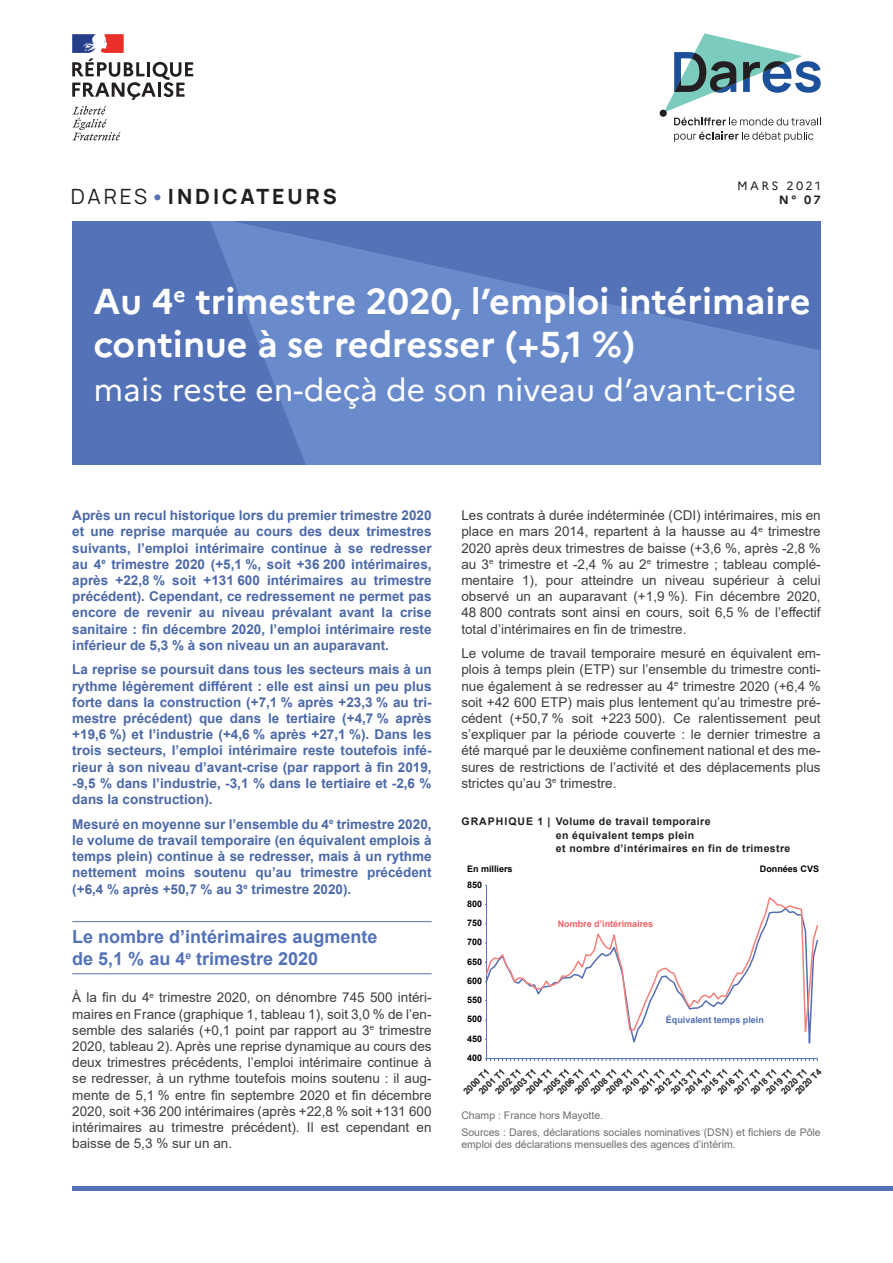
<style>
.page{position:relative;width:893px;height:1263px;background:#fff}
.page>*{position:absolute;margin:0;border:0;box-sizing:border-box;transform-origin:0 0}
.t1{font:700 36px/43.2px "Marianne";color:#fff}
.t2{font:31.5px "Marianne";color:#fff}
.t3{font:800 21px "Manrope";letter-spacing:.14em;color:#231f20}
.t4{font:700 18px/21.6px "Arial";color:#5372b8}
.t5{font:13.5px/16.2px "Arial";color:#3e3e3f;text-align:justify}
.t6{font:700 13.5px/16.2px "Arial";color:#4b68a8;text-align:justify}
.t7{font:12px "Marianne";letter-spacing:.195em;color:#231f20}
.t8{font:700 12px "Marianne";color:#231f20}
.t9{font:10.5px/16.8px "Arial";color:#6c6d70}
.t10{font:700 10.5px/13.5px "Arial";letter-spacing:.04em;color:#231f20}
.t11{font:700 9px/10.1px "Arial";color:#231f20}
.t12{font:700 9px "Arial";color:#000001}
.t13{font:700 9px "Arial";color:#f16264}
.t14{font:700 9px "Arial";color:#506eb5}
.s1{font-weight:400}
.s2{font-weight:700;color:#5372b8}
</style>
<div class="page">
<div style="left:72px;top:221px;width:748px;height:243px;background:#5372b8"></div>
<svg style="left:210px;top:221px;width:610px;height:243px;fill:#698bcc"></svg>
<svg style="left:72px;top:106px;width:49px;height:34px"></svg>
<svg style="left:72px;top:34px;width:121px;height:66px"></svg>
<div style="left:660px;top:110px;width:7px;height:7px;background:#231f20;border-radius:50%"></div>
<svg style="left:674px;top:132px;width:139px;height:10px"></svg>
<svg style="left:664px;top:34px;width:157px;height:91px"></svg>
<div style="left:72px;top:1186px;width:821px;height:5px;background:#5372b8"></div>
<hr style="left:72px;top:921px;width:360px;height:1px;background:#5372b8">
<hr style="left:72px;top:973px;width:360px;height:1px;background:#5372b8">
<hr style="left:486px;top:885px;width:1px;height:173px;background:#546eb5">
<svg style="left:485px;top:1058px;width:333px;height:4px"></svg>
<svg style="left:485px;top:897px;width:334px;height:147px"></svg>
<h3 class="t3" style="left:71px;top:182px;width:267px"><span class="s1">DARES</span><span class="s2">•</span>INDICATEURS</h3>
<p class="t7" style="left:737px;top:178px;width:85px">MARS 2021</p>
<p class="t8" style="left:779px;top:193px;width:43px">N° 07</p>
<h1 class="t1" style="left:94px;top:279px;width:718px">Au 4<sup>e</sup> trimestre 2020, l’emploi intérimaire continue à se redresser (+5,1 %)</h1>
<h2 class="t2" style="left:94px;top:371px;width:704px">mais reste en-deçà de son niveau d’avant-crise</h2>
<p class="t6" style="left:72px;top:507px;width:361px">Après un recul historique lors du premier trimestre 2020 et une reprise marquée au cours des deux trimestres suivants, l’emploi intérimaire continue à se redresser au 4<sup>e</sup> trimestre 2020 (+5,1 %, soit +36 200 intérimaires, après +22,8 % soit +131 600 intérimaires au trimestre précédent). Cependant, ce redressement ne permet pas encore de revenir au niveau prévalant avant la crise sanitaire : fin décembre 2020, l’emploi intérimaire reste inférieur de 5,3 % à son niveau un an auparavant.</p>
<p class="t6" style="left:72px;top:662px;width:361px">La reprise se poursuit dans tous les secteurs mais à un rythme légèrement différent : elle est ainsi un peu plus forte dans la construction (+7,1 % après +23,3 % au tri&shy;mestre précédent) que dans le tertiaire (+4,7 % après +19,6 %) et l’industrie (+4,6 % après +27,1 %). Dans les trois secteurs, l’emploi intérimaire reste toutefois infé&shy;rieur à son niveau d’avant-crise (par rapport à fin 2019, -9,5 % dans l’industrie, -3,1 % dans le tertiaire et -2,6 % dans la construction).</p>
<p class="t6" style="left:72px;top:816px;width:361px">Mesuré en moyenne sur l’ensemble du 4<sup>e</sup> trimestre 2020, le volume de travail temporaire (en équivalent emplois à temps plein) continue à se redresser, mais à un rythme nettement moins soutenu qu’au trimestre précédent (+6,4 % après +50,7 % au 3<sup>e</sup> trimestre 2020).</p>
<h3 class="t4" style="left:72px;top:926px;width:307px">Le nombre d’intérimaires augmente de 5,1 % au 4<sup>e</sup> trimestre 2020</h3>
<p class="t5" style="left:72px;top:989px;width:361px">À la fin du 4<sup>e</sup> trimestre 2020, on dénombre 745 500 intéri&shy;maires en France (graphique 1, tableau 1), soit 3,0 % de l’en&shy;semble des salariés (+0,1 point par rapport au 3<sup>e</sup> trimestre 2020, tableau 2). Après une reprise dynamique au cours des deux trimestres précédents, l’emploi intérimaire continue à se redresser, à un rythme toutefois moins soutenu : il aug&shy;mente de 5,1 % entre fin septembre 2020 et fin décembre 2020, soit +36 200 intérimaires (après +22,8 % soit +131 600 intérimaires au trimestre précédent). Il est cependant en baisse de 5,3 % sur un an.</p>
<p class="t5" style="left:461px;top:507px;width:361px">Les contrats à durée indéterminée (CDI) intérimaires, mis en place en mars 2014, repartent à la hausse au 4<sup>e</sup> trimestre 2020 après deux trimestres de baisse (+3,6 %, après -2,8 % au 3<sup>e</sup> trimestre et -2,4 % au 2<sup>e</sup> trimestre ; tableau complé&shy;mentaire 1), pour atteindre un niveau supérieur à celui observé un an auparavant (+1,9 %). Fin décembre 2020, 48 800 contrats sont ainsi en cours, soit 6,5 % de l’effectif total d’intérimaires en fin de trimestre.</p>
<p class="t5" style="left:461px;top:645px;width:361px">Le volume de travail temporaire mesuré en équivalent em&shy;plois à temps plein (ETP) sur l’ensemble du trimestre conti&shy;nue également à se redresser au 4<sup>e</sup> trimestre 2020 (+6,4 % soit +42 600 ETP) mais plus lentement qu’au trimestre pré&shy;cédent (+50,7 % soit +223 500). Ce ralentissement peut s’expliquer par la période couverte : le dernier trimestre a été marqué par le deuxième confinement national et des me&shy;sures de restrictions de l’activité et des déplacements plus strictes qu’au 3<sup>e</sup> trimestre.</p>
<p class="t10" style="left:556px;top:815px;width:236px;text-indent:-94px">GRAPHIQUE 1 | Volume de travail temporaire<br>en équivalent temps plein<br>et nombre d’intérimaires en fin de trimestre</p>
<p class="t12" style="left:467px;top:862px;width:47px">En milliers</p>
<p class="t12" style="left:467px;top:878px;width:17px">850</p>
<p class="t12" style="left:467px;top:897px;width:17px">800</p>
<p class="t12" style="left:467px;top:917px;width:17px">750</p>
<p class="t12" style="left:467px;top:936px;width:17px">700</p>
<p class="t12" style="left:467px;top:955px;width:17px">650</p>
<p class="t12" style="left:467px;top:974px;width:17px">600</p>
<p class="t12" style="left:467px;top:994px;width:17px">550</p>
<p class="t12" style="left:467px;top:1013px;width:17px">500</p>
<p class="t12" style="left:467px;top:1032px;width:17px">450</p>
<p class="t12" style="left:467px;top:1051px;width:17px">400</p>
<p class="t13" style="left:558px;top:917px;width:97px">Nombre d’intérimaires</p>
<p class="t12" style="left:760px;top:862px;width:61px">Données CVS</p>
<p class="t14" style="left:666px;top:1014px;width:100px">Équivalent temps plein</p>
<p class="t11" style="left:793px;top:1090px;width:35px;rotate:-45deg">2020 T4</p>
<p class="t11" style="left:637px;top:1089px;width:34px;rotate:-45deg">2011 T1</p>
<p class="t11" style="left:461px;top:1090px;width:35px;rotate:-45deg">2000 T1</p>
<p class="t11" style="left:477px;top:1090px;width:35px;rotate:-45deg">2001 T1</p>
<p class="t11" style="left:493px;top:1090px;width:35px;rotate:-45deg">2002 T1</p>
<p class="t11" style="left:508px;top:1090px;width:35px;rotate:-45deg">2003 T1</p>
<p class="t11" style="left:524px;top:1090px;width:35px;rotate:-45deg">2004 T1</p>
<p class="t11" style="left:548px;top:1083px;width:35px;text-indent:-10px;rotate:-45deg">2005 T1<br>2006 T1</p>
<p class="t11" style="left:573px;top:1090px;width:35px;rotate:-45deg">2007 T1</p>
<p class="t11" style="left:589px;top:1090px;width:35px;rotate:-45deg">2008 T1</p>
<p class="t11" style="left:604px;top:1090px;width:35px;rotate:-45deg">2009 T1</p>
<p class="t11" style="left:621px;top:1090px;width:35px;rotate:-45deg">2010 T1</p>
<p class="t11" style="left:653px;top:1090px;width:35px;rotate:-45deg">2012 T1</p>
<p class="t11" style="left:669px;top:1090px;width:35px;rotate:-45deg">2013 T1</p>
<p class="t11" style="left:683px;top:1090px;width:35px;rotate:-45deg">2014 T1</p>
<p class="t11" style="left:699px;top:1090px;width:35px;rotate:-45deg">2015 T1</p>
<p class="t11" style="left:716px;top:1090px;width:35px;rotate:-45deg">2016 T1</p>
<p class="t11" style="left:732px;top:1090px;width:35px;rotate:-45deg">2017 T1</p>
<p class="t11" style="left:749px;top:1090px;width:35px;rotate:-45deg">2018 T1</p>
<p class="t11" style="left:764px;top:1090px;width:35px;rotate:-45deg">2019 T1</p>
<p class="t11" style="left:779px;top:1090px;width:35px;rotate:-45deg">2020 T1</p>
<p class="t9" style="left:461px;top:1106px;width:361px">Champ : France hors Mayotte.<br>Sources : Dares, déclarations sociales nominatives (DSN) et fichiers de Pôle</p>
<p class="t9" style="left:461px;top:1136px;width:276px">emploi des déclarations mensuelles des agences d’intérim.</p>
</div>
